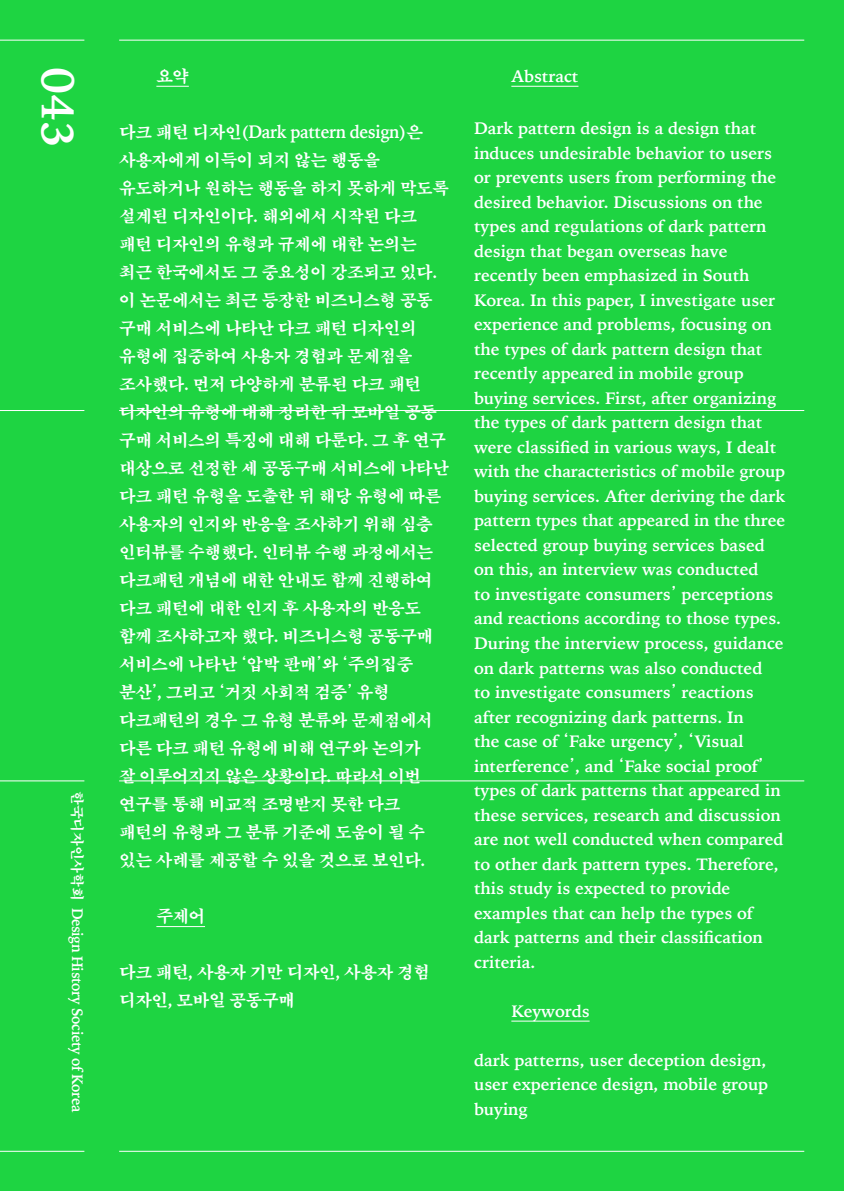
<style>
.page{position:relative;width:844px;height:1191px;background:#fff}
.page>*{position:absolute;margin:0;border:0;box-sizing:border-box;transform-origin:0 0}
.t1{font:700 45.5px "Iowan Old Style";color:#fff}
.t2{font:700 18.03px "Iowan Old Style";letter-spacing:-.025em;color:#fff;scale:.93 1}
.t3{font:700 16.62px/24.5px "Iowan Old Style";letter-spacing:-.005em;color:#fff}
.t4{font:16.62px/28px "SM3 K Myung Jo";letter-spacing:-.025em;color:#fff}
.t5{font:700 15.05px "Iowan Old Style";letter-spacing:-.025em;color:#fff;scale:.93 1}
.s1{font-family:"SM3 K Myung Jo";font-weight:400;font-size:14px}
.s2{font-family:"SM3 K Myung Jo";font-weight:400;font-size:16.62px}
.s3{font-size:16.62px}
.s4{font-family:"Iowan Old Style";font-weight:700;font-size:18.03px}
.s5{font-family:"SM3 K Myung Jo";font-weight:400}
</style>
<div class="page">
<div style="left:0;top:0;width:843px;height:1191px;background:#1ed442"></div>
<hr style="left:156px;top:86px;width:33px;height:1px;background:#fff">
<hr style="left:156px;top:926px;width:49px;height:1px;background:#fff">
<hr style="left:511px;top:86px;width:67px;height:1px;background:#fff">
<hr style="left:511px;top:1020px;width:78px;height:1px;background:#fff">
<hr style="left:0;top:40px;width:84px;height:1px;background:#fff">
<hr style="left:0;top:1150px;width:84px;height:1px;background:#fff">
<hr style="left:0;top:410px;width:84px;height:1px;background:#fff">
<hr style="left:0;top:780px;width:84px;height:1px;background:#fff">
<hr style="left:119px;top:40px;width:685px;height:1px;background:#fff">
<hr style="left:119px;top:1150px;width:685px;height:1px;background:#fff">
<hr style="left:119px;top:410px;width:685px;height:1px;background:#fff">
<hr style="left:119px;top:780px;width:685px;height:1px;background:#fff">
<h1 class="t1" style="left:99px;top:67px;width:83px;rotate:90deg">043</h1>
<p class="t5" style="left:91px;top:791px;width:347px;rotate:90deg"><span class="s1">한국디자인사학회</span> Design History Society of Korea</p>
<p class="t4" style="left:156px;top:62px;width:34px">요약</p>
<p class="t2" style="left:119px;top:115px;width:328px"><span class="s2">다크 패턴 디자인</span><span class="s3">(</span>Dark pattern design<span class="s3">)</span><span class="s2">은</span></p>
<p class="t4" style="left:119px;top:146px;width:331px">사용자에게 이득이 되지 않는 행동을 유도하거나 원하는 행동을 하지 못하게 막도록 설계된 디자인이다<span class="s4">.</span> 해외에서 시작된 다크 패턴 디자인의 유형과 규제에 대한 논의는 최근 한국에서도 그 중요성이 강조되고 있다<span class="s4">. </span>이 논문에서는 최근 등장한 비즈니스형 공동 구매 서비스에 나타난 다크 패턴 디자인의 유형에 집중하여 사용자 경험과 문제점을 조사했다<span class="s4">.</span> 먼저 다양하게 분류된 다크 패턴 디자인의 유형에 대해 정리한 뒤 모바일 공동 구매 서비스의 특징에 대해 다룬다<span class="s4">.</span> 그 후 연구 대상으로 선정한 세 공동구매 서비스에 나타난 다크 패턴 유형을 도출한 뒤 해당 유형에 따른 사용자의 인지와 반응을 조사하기 위해 심층 인터뷰를 수행했다<span class="s4">.</span> 인터뷰 수행 과정에서는 다크패턴 개념에 대한 안내도 함께 진행하여 다크 패턴에 대한 인지 후 사용자의 반응도 함께 조사하고자 했다<span class="s4">.</span> 비즈니스형 공동구매 서비스에 나타난 ‘압박 판매’와 ‘주의집중 분산’<span class="s4">,</span> 그리고 ‘거짓 사회적 검증’ 유형 다크패턴의 경우 그 유형 분류와 문제점에서 다른 다크 패턴 유형에 비해 연구와 논의가<br>잘 이루어지지 않은 상황이다<span class="s4">.</span> 따라서 이번 연구를 통해 비교적 조명받지 못한 다크 패턴의 유형과 그 분류 기준에 도움이 될 수 있는 사례를 제공할 수 있을 것으로 보인다<span class="s4">.</span></p>
<p class="t4" style="left:156px;top:902px;width:51px">주제어</p>
<p class="t4" style="left:119px;top:958px;width:312px">다크 패턴<span class="s4">,</span> 사용자 기만 디자인<span class="s4">,</span> 사용자 경험 디자인<span class="s4">,</span> 모바일 공동구매</p>
<p class="t3" style="left:511px;top:63px;width:69px">Abstract</p>
<p class="t3" style="left:474px;top:115px;width:312px">Dark pattern design is a design that induces undesirable behavior to users or prevents users from performing the desired behavior. Discussions on the types and regulations of dark pattern design that began overseas have recently been emphasized in South Korea. In this paper, I investigate user experience and problems, focusing on the types of dark pattern design that recently appeared in mobile group buying services. First, after organizing the types of dark pattern design that were classified in various ways, I dealt with the characteristics of mobile group buying services. After deriving the dark pattern types that appeared in the three selected group buying services based on this, an interview was conducted<br>to investigate consumers<span class="s5">’</span> perceptions and reactions according to those types.<br>During the interview process, guidance on dark patterns was also conducted<br>to investigate consumers<span class="s5">’</span> reactions after recognizing dark patterns. In<br>the case of <span class="s5">‘</span>Fake urgency<span class="s5">’</span>, <span class="s5">‘</span>Visual interference<span class="s5">’</span>, and <span class="s5">‘</span>Fake social proof<span class="s5">’ </span>types of dark patterns that appeared in these services, research and discussion are not well conducted when compared to other dark pattern types. Therefore, this study is expected to provide examples that can help the types of dark patterns and their classification criteria.</p>
<p class="t3" style="left:511px;top:997px;width:80px">Keywords</p>
<p class="t3" style="left:474px;top:1046px;width:295px;text-align:justify">dark patterns, user deception design, user experience design, mobile group buying</p>
</div>
